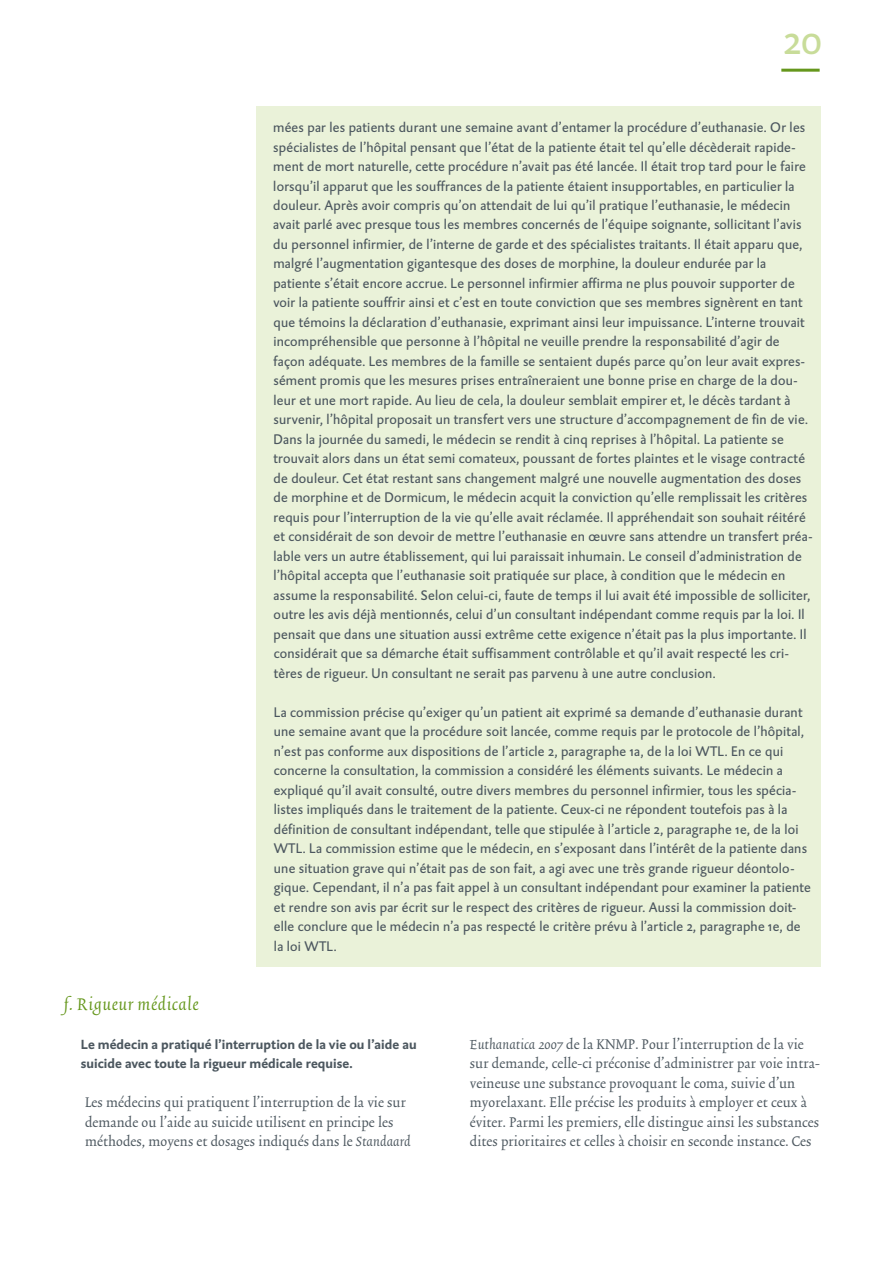
<style>
.page{position:relative;width:893px;height:1263px;background:#fff}
.page>*{position:absolute;margin:0;border:0;box-sizing:border-box;transform-origin:0 0}
.t1{font:42px "DTL Caspari ST";color:#c8dc99}
.t2{font:italic 21px "Trinite No 2";letter-spacing:.03em;color:#65971c}
.t3{font:16.5px/19.5px "Trinite No 2 Rom Con";letter-spacing:.01em;color:#4c575f}
.t4{font:14.25px/19.5px "DTL Caspari ST";letter-spacing:.015em;color:#4c575f}
.t5{font:700 13.5px/19.5px "DTL Caspari ST";color:#4c575f}
.s1{font-family:"Trinite No 2";font-style:italic}
</style>
<div class="page">
<hr style="left:781px;top:69px;width:39px;height:3px;background:#65971c">
<div style="left:256px;top:106px;width:565px;height:861px;background:#eaf2d9"></div>
<h1 class="t1" style="left:783px;top:14px;width:40px">20</h1>
<p class="t4" style="left:273px;top:117px;width:541px">mées par les patients durant une semaine avant d’entamer la procédure d’euthanasie. Or les spécialistes de l’hôpital pensant que l’état de la patiente était tel qu’elle décèderait rapide&shy;ment de mort naturelle, cette procédure n’avait pas été lancée. Il était trop tard pour le faire lorsqu’il apparut que les souffrances de la patiente étaient insupportables, en particulier la douleur. Après avoir compris qu’on attendait de lui qu’il pratique l’euthanasie, le médecin avait parlé avec presque tous les membres concernés de l’équipe soignante, sollicitant l’avis du personnel infirmier, de l’interne de garde et des spécialistes traitants. Il était apparu que, malgré l’augmentation gigantesque des doses de morphine, la douleur endurée par la patiente s’était encore accrue. Le personnel infirmier affirma ne plus pouvoir supporter de voir la patiente souffrir ainsi et c’est en toute conviction que ses membres signèrent en tant que témoins la déclaration d’euthanasie, exprimant ainsi leur impuissance. L’interne trouvait incompréhensible que personne à l’hôpital ne veuille prendre la responsabilité d’agir de façon adéquate. Les membres de la famille se sentaient dupés parce qu’on leur avait expres&shy;sément promis que les mesures prises entraîneraient une bonne prise en charge de la dou&shy;leur et une mort rapide. Au lieu de cela, la douleur semblait empirer et, le décès tardant à survenir, l’hôpital proposait un transfert vers une structure d’accompagnement de fin de vie.<br>Dans la journée du samedi, le médecin se rendit à cinq reprises à l’hôpital. La patiente se trouvait alors dans un état semi comateux, poussant de fortes plaintes et le visage contracté de douleur. Cet état restant sans changement malgré une nouvelle augmentation des doses de morphine et de Dormicum, le médecin acquit la conviction qu’elle remplissait les critères requis pour l’interruption de la vie qu’elle avait réclamée. Il appréhendait son souhait réitéré et considérait de son devoir de mettre l’euthanasie en œuvre sans attendre un transfert préa&shy;lable vers un autre établissement, qui lui paraissait inhumain. Le conseil d’administration de l’hôpital accepta que l’euthanasie soit pratiquée sur place, à condition que le médecin en assume la responsabilité. Selon celui-ci, faute de temps il lui avait été impossible de solliciter, outre les avis déjà mentionnés, celui d’un consultant indépendant comme requis par la loi. Il pensait que dans une situation aussi extrême cette exigence n’était pas la plus importante. Il considérait que sa démarche était suffisamment contrôlable et qu’il avait respecté les cri&shy;tères de rigueur. Un consultant ne serait pas parvenu à une autre conclusion.</p>
<p class="t4" style="left:274px;top:702px;width:539px">La commission précise qu’exiger qu’un patient ait exprimé sa demande d’euthanasie durant une semaine avant que la procédure soit lancée, comme requis par le protocole de l’hôpital, n’est pas conforme aux dispositions de l’article 2, paragraphe 1a, de la loi WTL. En ce qui concerne la consultation, la commission a considéré les éléments suivants. Le médecin a expliqué qu’il avait consulté, outre divers membres du personnel infirmier, tous les spécia&shy;listes impliqués dans le traitement de la patiente. Ceux-ci ne répondent toutefois pas à la définition de consultant indépendant, telle que stipulée à l’article 2, paragraphe 1e, de la loi WTL. La commission estime que le médecin, en s’exposant dans l’intérêt de la patiente dans une situation grave qui n’était pas de son fait, a agi avec une très grande rigueur déontolo&shy;gique. Cependant, il n’a pas fait appel à un consultant indépendant pour examiner la patiente et rendre son avis par écrit sur le respect des critères de rigueur. Aussi la commission doit&shy;elle conclure que le médecin n’a pas respecté le critère prévu à l’article 2, paragraphe 1e, de la loi WTL.</p>
<h2 class="t2" style="left:64px;top:994px;width:136px">f. Rigueur médicale</h2>
<p class="t5" style="left:81px;top:1034px;width:337px">Le médecin a pratiqué l’interruption de la vie ou l’aide au suicide avec toute la rigueur médicale requise.</p>
<p class="t3" style="left:85px;top:1094px;width:327px">Les médecins qui pratiquent l’interruption de la vie sur demande ou l’aide au suicide utilisent en principe les méthodes, moyens et dosages indiqués dans le <span class="s1">Standaard</span></p>
<p class="t3" style="left:470px;top:1035px;width:352px"><span class="s1">Euthanatica 2007</span> de la KNMP. Pour l’interruption de la vie sur demande, celle-ci préconise d’administrer par voie intra&shy;veineuse une substance provoquant le coma, suivie d’un myorelaxant. Elle précise les produits à employer et ceux à éviter. Parmi les premiers, elle distingue ainsi les substances dites prioritaires et celles à choisir en seconde instance. Ces</p>
</div>
